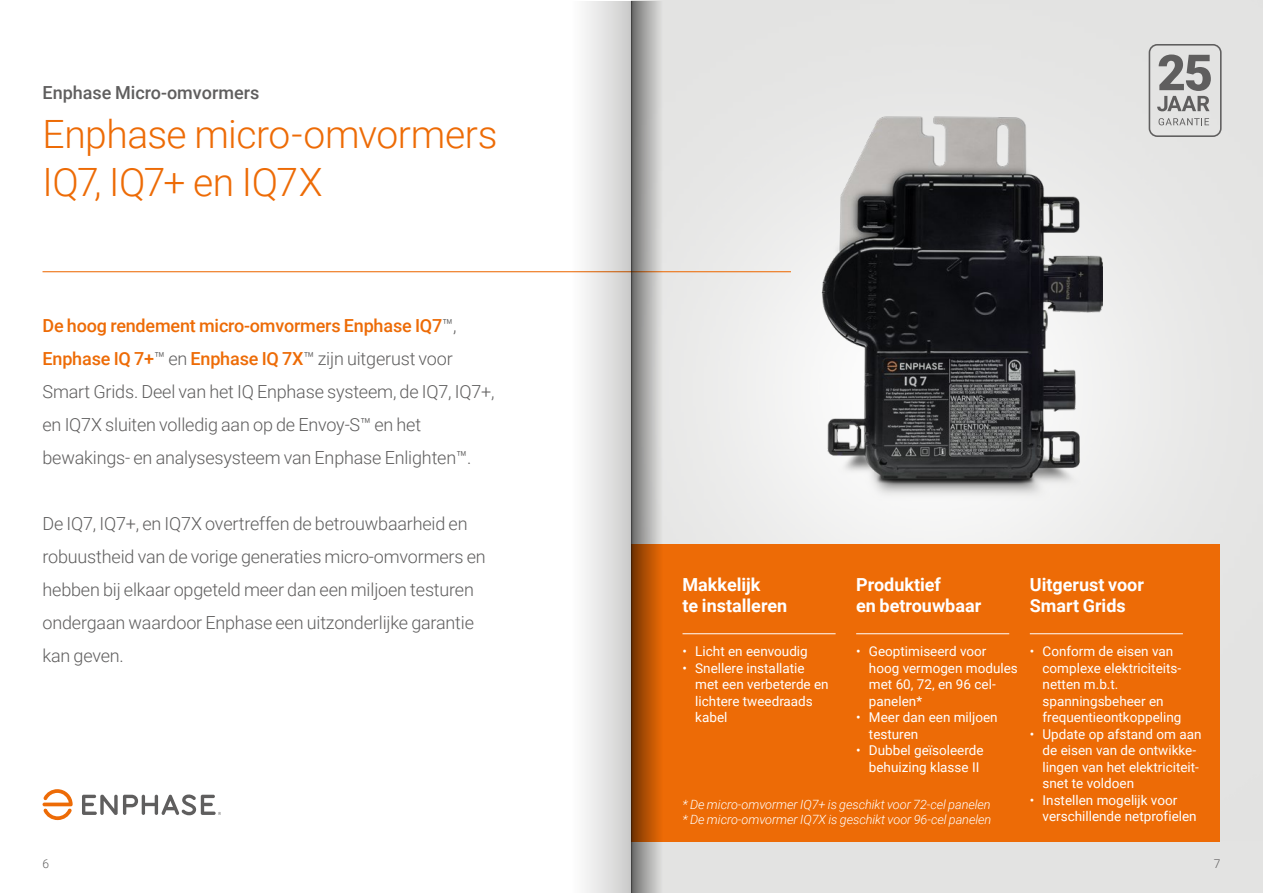
<style>
.page{position:relative;width:1263px;height:893px;background:#fff}
.page>*{position:absolute;margin:0;border:0;box-sizing:border-box;transform-origin:0 0}
.t1{font:300 39px/48px "Roboto";letter-spacing:-.01em;color:#ed6b06}
.t2{font:300 18px/33px "Roboto";letter-spacing:-.01em;color:#5f5e5e}
.t3{font:700 18px/21px "Roboto";color:#fff}
.t4{font:500 18px "Roboto";color:#5f5e5e}
.t5{font:13.5px/16.5px "Roboto";color:#fff}
.t6{font:italic 300 12.75px/15px "Roboto";letter-spacing:-.005em;color:#fff}
.t7{font:300 12px "Roboto";color:#5f5e5e}
.s1{font-weight:500;color:#ed6b06}
</style>
<div class="page">
<div style="left:631px;top:0;width:632px;height:893px;background:#e3e3e2"></div>
<img style="left:662px;top:50px;width:560px;height:494px">
<svg style="left:1149px;top:44px;width:72px;height:93px"></svg>
<svg style="left:43px;top:789px;width:30px;height:31px"></svg>
<svg style="left:82px;top:794px;width:139px;height:21px"></svg>
<div style="left:631px;top:544px;width:589px;height:298px;background:#ed6b06"></div>
<hr style="left:682px;top:633px;width:154px;height:1px;background:#fff">
<hr style="left:856px;top:633px;width:153px;height:1px;background:#fff">
<hr style="left:1030px;top:633px;width:153px;height:1px;background:#fff">
<img style="left:779px;top:81px;width:324px;height:432px">
<hr style="left:43px;top:271px;width:748px;height:1px;background:#ed6b06">
<svg style="left:631px;top:1px;width:31px;height:892px;background:#a8886e"></svg>
<div style="left:571px;top:1px;width:60px;height:892px;background:linear-gradient(to right,#fff,#cdcccc)"></div>
<p class="t4" style="left:43px;top:80px;width:218px">Enphase Micro-omvormers</p>
<h1 class="t1" style="left:43px;top:109px;width:456px">Enphase micro-omvormers<br>IQ7, IQ7+ en IQ7X</h1>
<p class="t2" style="left:43px;top:308px;width:454px"><span class="s1">De hoog rendement micro-omvormers Enphase IQ7</span>™, <span class="s1">Enphase IQ 7+</span>™ en <span class="s1">Enphase IQ 7X</span>™ zijn uitgerust voor Smart Grids. Deel van het IQ Enphase systeem, de IQ7, IQ7+, en IQ7X sluiten volledig aan op de Envoy-S™ en het bewakings- en analysesysteem van Enphase Enlighten™.</p>
<p class="t2" style="left:43px;top:506px;width:445px">De IQ7, IQ7+, en IQ7X overtreffen de betrouwbaarheid en robuustheid van de vorige generaties micro-omvormers en hebben bij elkaar opgeteld meer dan een miljoen testuren ondergaan waardoor Enphase een uitzonderlijke garantie kan geven.</p>
<p class="t3" style="left:682px;top:573px;width:106px">Makkelijk<br>te installeren</p>
<p class="t3" style="left:856px;top:573px;width:127px">Produktief<br>en betrouwbaar</p>
<p class="t3" style="left:1030px;top:573px;width:116px">Uitgerust voor<br>Smart Grids</p>
<p class="t5" style="left:682px;top:643px;width:127px">• Licht en eenvoudig</p>
<p class="t5" style="left:695px;top:659px;width:135px;text-indent:-13px">• Snellere installatie met een verbeterde en lichtere tweedraads kabel</p>
<p class="t5" style="left:1042px;top:642px;width:140px;text-indent:-13px">• Conform de eisen van complexe elektriciteits&shy;netten m.b.t. spanningsbeheer en frequentieontkoppeling</p>
<p class="t5" style="left:1042px;top:725px;width:160px;text-indent:-13px">• Update op afstand om aan de eisen van de ontwikke&shy;lingen van het elektriciteit&shy;snet te voldoen</p>
<p class="t5" style="left:1042px;top:791px;width:156px;text-indent:-13px">• Instellen mogelijk voor verschillende netprofielen</p>
<p class="t5" style="left:869px;top:643px;width:150px;text-indent:-13px">• Geoptimiseerd voor hoog vermogen modules met 60, 72, en 96 cel&shy;panelen*</p>
<p class="t5" style="left:869px;top:709px;width:130px;text-indent:-13px">• Meer dan een miljoen testuren</p>
<p class="t5" style="left:869px;top:741px;width:116px;text-indent:-13px">• Dubbel geïsoleerde behuizing klasse II</p>
<p class="t6" style="left:682px;top:796px;width:310px">* De micro-omvormer IQ7+ is geschikt voor 72-cel panelen * De micro-omvormer IQ7X is geschikt voor 96-cel panelen</p>
<p class="t7" style="left:43px;top:855px;width:8px">6</p>
<p class="t7" style="left:1214px;top:855px;width:8px">7</p>
</div>
